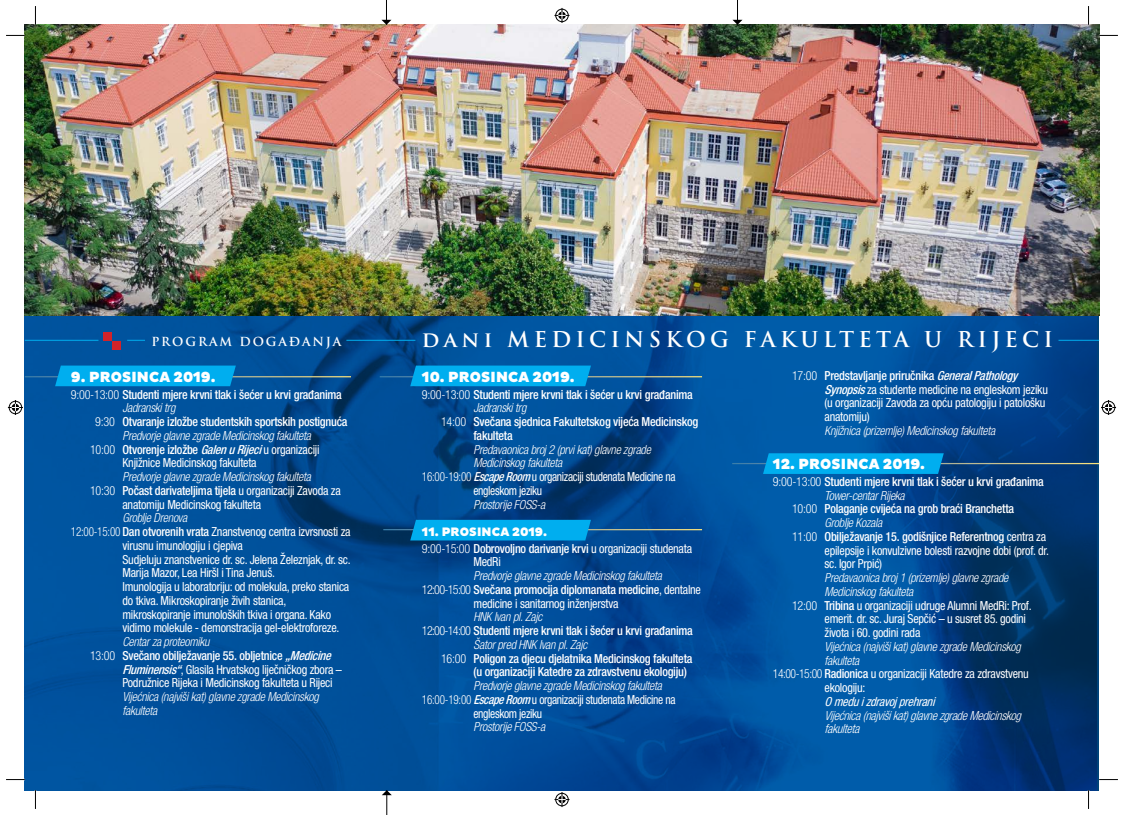
<style>
.page{position:relative;width:1124px;height:815px;background:#fff}
.page>*{position:absolute;margin:0;border:0;box-sizing:border-box;transform-origin:0 0}
.t1{font:700 21.25px "Trajan Pro";letter-spacing:.2em;color:#fff}
.t2{font:900 15px "Pluto Sans";letter-spacing:.015em;color:#fff}
.t3{font:condensed 12.5px/13.8px "Helvetica Neue LT Pro";letter-spacing:-.02em;color:#fff}
.t4{font:500 condensed 12.5px "Helvetica Neue LT Pro";letter-spacing:-.02em;color:#fff}
.t5{font:italic 300 condensed 12.5px/13.8px "Helvetica Neue LT Pro";letter-spacing:-.02em;color:#fff}
.t6{font:condensed 12.5px "Helvetica Neue LT Pro";letter-spacing:-.02em;color:#fff;scale:.92 1}
.t7{font:italic 300 condensed 12.5px/13.8px "Helvetica Neue LT Pro";color:#fff}
.t8{font:italic condensed 12.5px "Helvetica Neue LT Pro";color:#fff}
.t9{font:900 12.5px "Pluto Sans";letter-spacing:.015em;color:#fff}
.t10{font:700 12.12px "Trajan Pro";letter-spacing:.15em;color:#fff}
.s1{font-weight:300}
.s2{font-style:italic}
.s3{font-weight:400}
.s4{font-weight:500}
.s5{font-weight:500;font-style:italic}
</style>
<div class="page">
<img style="left:25px;top:316px;width:1071px;height:474px">
<img style="left:25px;top:25px;width:1073px;height:291px">
<svg style="left:381px;top:0;width:10px;height:25px"></svg>
<svg style="left:732px;top:0;width:10px;height:25px"></svg>
<svg style="left:382px;top:790px;width:10px;height:25px"></svg>
<hr style="left:25px;top:376px;width:326px;height:1px;background:#fff">
<hr style="left:379px;top:376px;width:323px;height:1px;background:#fff">
<hr style="left:383px;top:529px;width:319px;height:1px;background:#fff">
<hr style="left:732px;top:463px;width:366px;height:1px;background:#fff">
<div style="left:55px;top:366px;width:181px;height:20px;background:#00aeef"></div>
<div style="left:410px;top:366px;width:181px;height:20px;background:#00aeef"></div>
<div style="left:410px;top:520px;width:181px;height:20px;background:#00aeef"></div>
<svg style="left:763px;top:453px;width:180px;height:21px;background:#00a9eb"></svg>
<hr style="left:25px;top:340px;width:73px;height:1px;background:#00aeef">
<svg style="left:127px;top:340px;width:18px;height:1px"></svg>
<hr style="left:346px;top:340px;width:69px;height:1px;background:#00aeef">
<hr style="left:1058px;top:340px;width:40px;height:1px;background:#00aeef">
<div style="left:103px;top:332px;width:9px;height:9px;background:#d1232a"></div>
<div style="left:112px;top:341px;width:8px;height:8px;background:#d1232a"></div>
<svg style="left:6px;top:35px;width:19px;height:1px"></svg>
<svg style="left:1098px;top:35px;width:19px;height:1px"></svg>
<svg style="left:6px;top:779px;width:19px;height:1px"></svg>
<svg style="left:1098px;top:779px;width:19px;height:1px"></svg>
<svg style="left:35px;top:6px;width:1px;height:19px"></svg>
<svg style="left:35px;top:790px;width:1px;height:19px"></svg>
<svg style="left:1087px;top:6px;width:2px;height:19px"></svg>
<svg style="left:1087px;top:790px;width:2px;height:19px"></svg>
<svg style="left:554px;top:8px;width:15px;height:15px"></svg>
<svg style="left:554px;top:792px;width:15px;height:15px"></svg>
<svg style="left:8px;top:400px;width:15px;height:15px"></svg>
<svg style="left:1101px;top:400px;width:14px;height:15px"></svg>
<p class="t10" style="left:151px;top:334px;width:191px">PROGRAM DOGAĐANJA</p>
<h1 class="t1" style="left:422px;top:326px;width:632px">dani MEDICINSKOG FAKULTETA U RIJECI</h1>
<p class="t2" style="left:71px;top:368px;width:146px">9. PROSINCA 2019.</p>
<p class="t4" style="left:71px;top:387px;width:272px"><span class="s1">9:00-13:00</span> Studenti mjere krvni tlak i šećer u krvi građanima</p>
<p class="t5" style="left:122px;top:401px;width:54px">Jadranski trg</p>
<p class="t4" style="left:95px;top:414px;width:254px"><span class="s1">9:30</span> Otvaranje izložbe studentskih sportskih postignuća</p>
<p class="t5" style="left:122px;top:429px;width:190px">Predvorje glavne zgrade Medicinskog fakulteta</p>
<p class="t4" style="left:90px;top:442px;width:231px"><span class="s1">10:00</span> Otvorenje izložbe <span class="s2">GalenuRijeci</span><span class="s3">u organizaciji</span></p>
<p class="t3" style="left:122px;top:456px;width:136px">Knjižnice Medicinskog fakulteta</p>
<p class="t5" style="left:122px;top:470px;width:190px">Predvorje glavne zgrade Medicinskog fakulteta</p>
<p class="t4" style="left:90px;top:483px;width:252px"><span class="s1">10:30</span> Počast darivateljima tijela <span class="s3">u organizaciji Zavoda za</span></p>
<p class="t3" style="left:122px;top:497px;width:140px">anatomiju Medicinskog fakulteta</p>
<p class="t5" style="left:122px;top:511px;width:66px">Groblje Drenova</p>
<p class="t3" style="left:71px;top:525px;width:281px"><span class="s1">12:00-15:00</span> <span class="s4">Dan otvorenih vrata</span> Znanstvenog centra izvrsnosti za</p>
<p class="t3" style="left:122px;top:538px;width:122px">virusnu imunologiju i cjepiva</p>
<p class="t3" style="left:122px;top:552px;width:230px">Sudjeluju znanstvenice dr. sc. Jelena Železnjak, dr. sc.</p>
<p class="t3" style="left:122px;top:566px;width:154px">Marija Mazor, Lea Hiršl i Tina Jenuš.</p>
<p class="t3" style="left:122px;top:580px;width:228px">Imunologija u laboratoriju: od molekula, preko stanica</p>
<p class="t3" style="left:122px;top:593px;width:165px">do tkiva. Mikroskopiranje živih stanica,</p>
<p class="t3" style="left:122px;top:607px;width:210px">mikroskopiranje imunoloških tkiva i organa. Kako</p>
<p class="t3" style="left:122px;top:621px;width:218px">vidimo molekule - demonstracija gel-elektroforeze.</p>
<p class="t5" style="left:122px;top:635px;width:88px">Centar za proteomiku</p>
<p class="t4" style="left:90px;top:648px;width:246px"><span class="s1">13:00</span> Svečano obilježavanje 55. obljetnice <span class="s2">„Medicine</span></p>
<p class="t3" style="left:122px;top:662px;width:221px"><span class="s5">Fluminensis“</span>, Glasila Hrvatskog liječničkog zbora –</p>
<p class="t3" style="left:122px;top:676px;width:212px">Podružnice Rijeka i Medicinskog fakulteta u Rijeci</p>
<p class="t5" style="left:122px;top:690px;width:198px">Vijećnica (najviši kat) glavne zgrade Medicinskog fakulteta</p>
<p class="t2" style="left:422px;top:368px;width:154px">10. PROSINCA 2019.</p>
<p class="t4" style="left:422px;top:387px;width:272px"><span class="s1">9:00-13:00</span> Studenti mjere krvni tlak i šećer u krvi građanima</p>
<p class="t5" style="left:473px;top:401px;width:54px">Jadranski trg</p>
<p class="t4" style="left:441px;top:414px;width:259px"><span class="s1">14:00</span> Svečana sjednica Fakultetskog vijeća Medicinskog</p>
<p class="t4" style="left:473px;top:428px;width:41px">fakulteta</p>
<p class="t5" style="left:473px;top:443px;width:179px">Predavaonica broj 2 (prvi kat) glavne zgrade</p>
<p class="t5" style="left:473px;top:456px;width:90px">Medicinskog fakulteta</p>
<p class="t6" style="left:422px;top:469px;width:277px"><span class="s1">16:00-19:00</span> <span class="s5">EscapeRoom</span>u organizaciji studenata Medicine na</p>
<p class="t6" style="left:473px;top:483px;width:76px">engleskom jeziku</p>
<p class="t5" style="left:473px;top:498px;width:73px">Prostorije FOSS-a</p>
<p class="t9" style="left:422px;top:525px;width:127px">11. PROSINCA 2019.</p>
<p class="t3" style="left:473px;top:541px;width:220px;text-indent:-52px"><span class="s1">9:00-15:00</span> <span class="s4">Dobrovoljno darivanje krvi</span> u organizaciji studenata<br>MedRi</p>
<p class="t5" style="left:473px;top:569px;width:190px">Predvorje glavne zgrade Medicinskog fakulteta</p>
<p class="t4" style="left:422px;top:582px;width:280px"><span class="s1">12:00-15:00</span> Svečana promocija diplomanata medicine<span class="s3">, dentalne</span></p>
<p class="t3" style="left:473px;top:596px;width:146px">medicine i sanitarnog inženjerstva</p>
<p class="t5" style="left:473px;top:610px;width:70px">HNK Ivan pl. Zajc</p>
<p class="t4" style="left:422px;top:623px;width:272px"><span class="s1">12:00-14:00</span> Studenti mjere krvni tlak i šećer u krvi građanima</p>
<p class="t5" style="left:473px;top:638px;width:115px">Šator pred HNK Ivan pl. Zajc</p>
<p class="t4" style="left:441px;top:651px;width:253px"><span class="s1">16:00</span> Poligon za djecu djelatnika Medicinskog fakulteta</p>
<p class="t4" style="left:473px;top:664px;width:215px">(u organizaciji Katedre za zdravstvenu ekologiju)</p>
<p class="t5" style="left:473px;top:679px;width:190px">Predvorje glavne zgrade Medicinskog fakulteta</p>
<p class="t6" style="left:422px;top:692px;width:277px"><span class="s1">16:00-19:00</span> <span class="s5">EscapeRoom</span>u organizaciji studenata Medicine na</p>
<p class="t6" style="left:473px;top:706px;width:76px">engleskom jeziku</p>
<p class="t5" style="left:473px;top:720px;width:73px">Prostorije FOSS-a</p>
<p class="t3" style="left:824px;top:368px;width:225px;text-indent:-32px"><span class="s1">17:00</span> <span class="s4">Predstavljanje priručnika</span> <span class="s5">GeneralPathology Synopsis</span>za studente medicine na engleskom jeziku (u organizaciji Zavoda za opću patologiju i patološku anatomiju)</p>
<p class="t5" style="left:824px;top:424px;width:172px">Knjižnica (prizemlje) Medicinskog fakulteta</p>
<p class="t2" style="left:772px;top:455px;width:154px">12. PROSINCA 2019.</p>
<p class="t4" style="left:772px;top:474px;width:272px"><span class="s1">9:00-13:00</span> Studenti mjere krvni tlak i šećer u krvi građanima</p>
<p class="t5" style="left:824px;top:489px;width:82px">Tower-centar Rijeka</p>
<p class="t4" style="left:792px;top:501px;width:223px"><span class="s1">10:00</span> Polaganje cvijeća na grob braći Branchetta</p>
<p class="t5" style="left:824px;top:516px;width:59px">Groblje Kozala</p>
<p class="t4" style="left:792px;top:529px;width:255px"><span class="s1">11:00</span> Obilježavanje 15. godišnjice Referentnog <span class="s3">centra za</span></p>
<p class="t3" style="left:824px;top:543px;width:226px">epilepsije i konvulzivne bolesti razvojne dobi (prof. dr.</p>
<p class="t3" style="left:824px;top:557px;width:59px">sc. Igor Prpić)</p>
<p class="t5" style="left:824px;top:571px;width:185px">Predavaonica broj 1 (prizemlje) glavne zgrade</p>
<p class="t5" style="left:824px;top:585px;width:90px">Medicinskog fakulteta</p>
<p class="t3" style="left:792px;top:598px;width:241px"><span class="s1">12:00</span> <span class="s4">Tribina</span> u organizaciji udruge Alumni MedRi: Prof.</p>
<p class="t3" style="left:824px;top:612px;width:203px">emerit. dr. sc. Juraj Sepčić – u susret 85. godini</p>
<p class="t3" style="left:824px;top:626px;width:97px">života i 60. godini rada</p>
<p class="t5" style="left:824px;top:640px;width:198px">Vijećnica (najviši kat) glavne zgrade Medicinskog</p>
<p class="t5" style="left:824px;top:654px;width:36px">fakulteta</p>
<p class="t3" style="left:772px;top:667px;width:257px"><span class="s1">14:00-15:00</span> <span class="s4">Radionica</span> u organizaciji Katedre za zdravstvenu</p>
<p class="t3" style="left:824px;top:681px;width:42px">ekologiju:</p>
<p class="t8" style="left:824px;top:694px;width:115px">Omeduizdravoj prehrani</p>
<p class="t7" style="left:824px;top:708px;width:201px">Vijećnica(najvišikat) glavnezgradeMedicinskog fakulteta</p>
</div>
